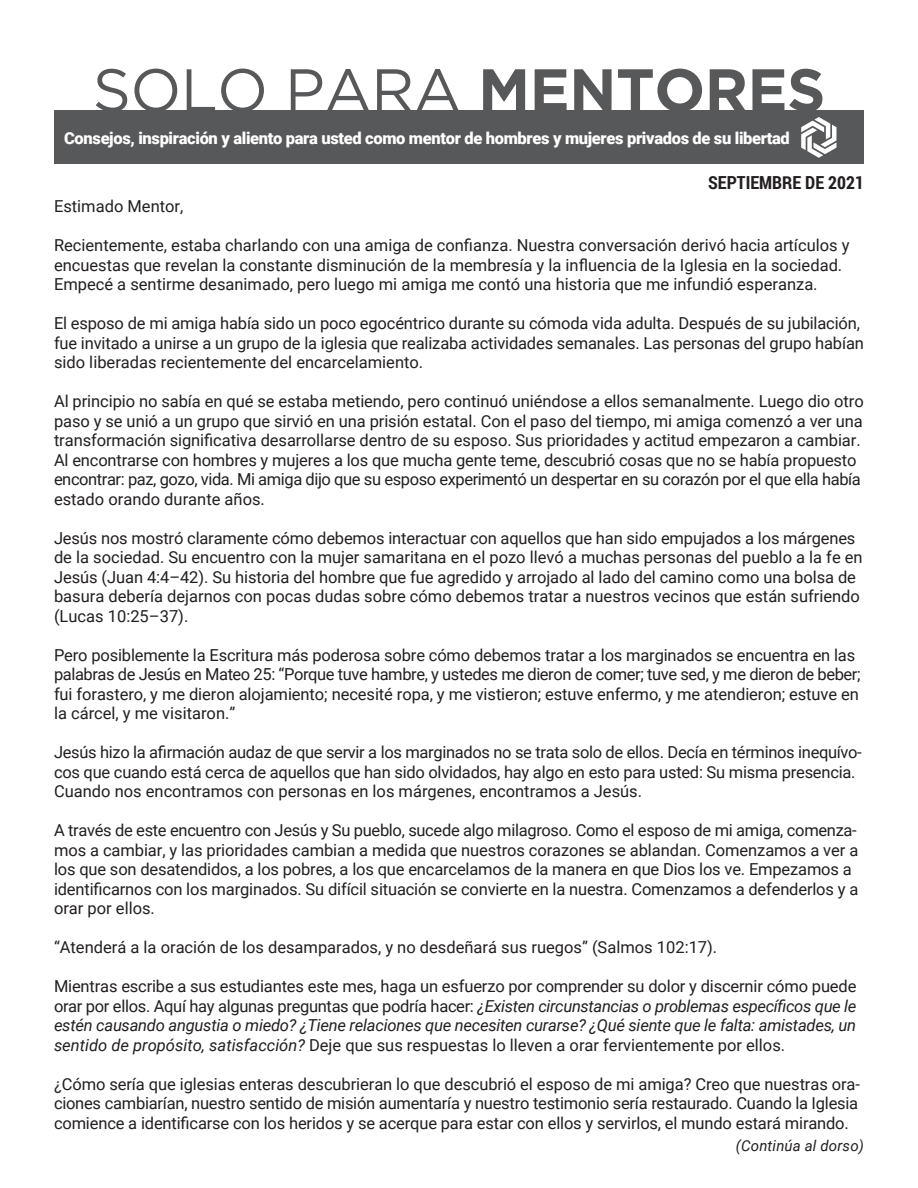
<style>
.page{position:relative;width:918px;height:1188px;background:#fff}
.page>*{position:absolute;margin:0;border:0;box-sizing:border-box;transform-origin:0 0}
.t1{font:60px "Gotham";letter-spacing:-.01em;color:#57585a}
.t2{font:700 18px "Roboto Condensed";color:#231f20}
.t3{font:16.5px/19.5px "Roboto";letter-spacing:-.005em;color:#231f20}
.t4{font:900 16.5px "Roboto";letter-spacing:-.02em;color:#fff}
.Body_Copy_Front_Page{font:italic 15px "Roboto";letter-spacing:.01em;color:#231f20}
.s1{font-weight:700}
.s2{font-style:italic}
</style>
<div class="page">
<div style="left:54px;top:110px;width:810px;height:54px;background:#57585a"></div>
<svg style="left:801px;top:117px;width:35px;height:41px"></svg>
<p class="t1" style="left:93px;top:52px;width:734px">SOLO PARA <span class="s1">MENTORES</span></p>
<p class="t4" style="left:64px;top:126px;width:727px">Consejos, inspiración y aliento para usted como mentor de hombres y mujeres privados de su libertad</p>
<p class="t2" style="left:708px;top:170px;width:157px">SEPTIEMBRE DE 2021</p>
<p class="t3" style="left:54px;top:196px;width:131px">Estimado Mentor,</p>
<p class="t3" style="left:54px;top:235px;width:797px">Recientemente, estaba charlando con una amiga de confianza. Nuestra conversación derivó hacia artículos y encuestas que revelan la constante disminución de la membresía y la influencia de la Iglesia en la sociedad.<br>Empecé a sentirme desanimado, pero luego mi amiga me contó una historia que me infundió esperanza.</p>
<p class="t3" style="left:54px;top:313px;width:811px">El esposo de mi amiga había sido un poco egocéntrico durante su cómoda vida adulta. Después de su jubilación, fue invitado a unirse a un grupo de la iglesia que realizaba actividades semanales. Las personas del grupo habían sido liberadas recientemente del encarcelamiento.</p>
<p class="t3" style="left:54px;top:391px;width:811px">Al principio no sabía en qué se estaba metiendo, pero continuó uniéndose a ellos semanalmente. Luego dio otro paso y se unió a un grupo que sirvió en una prisión estatal. Con el paso del tiempo, mi amiga comenzó a ver una transformación significativa desarrollarse dentro de su esposo. Sus prioridades y actitud empezaron a cambiar.<br>Al encontrarse con hombres y mujeres a los que mucha gente teme, descubrió cosas que no se había propuesto encontrar: paz, gozo, vida. Mi amiga dijo que su esposo experimentó un despertar en su corazón por el que ella había estado orando durante años.</p>
<p class="t3" style="left:54px;top:527px;width:810px">Jesús nos mostró claramente cómo debemos interactuar con aquellos que han sido empujados a los márgenes de la sociedad. Su encuentro con la mujer samaritana en el pozo llevó a muchas personas del pueblo a la fe en Jesús (Juan 4:4–42). Su historia del hombre que fue agredido y arrojado al lado del camino como una bolsa de basura debería dejarnos con pocas dudas sobre cómo debemos tratar a nuestros vecinos que están sufriendo (Lucas 10:25–37).</p>
<p class="t3" style="left:54px;top:644px;width:808px">Pero posiblemente la Escritura más poderosa sobre cómo debemos tratar a los marginados se encuentra en las palabras de Jesús en Mateo 25: “Porque tuve hambre, y ustedes me dieron de comer; tuve sed, y me dieron de beber; fui forastero, y me dieron alojamiento; necesité ropa, y me vistieron; estuve enfermo, y me atendieron; estuve en la cárcel, y me visitaron.”</p>
<p class="t3" style="left:54px;top:742px;width:809px">Jesús hizo la afirmación audaz de que servir a los marginados no se trata solo de ellos. Decía en términos inequívo&shy;cos que cuando está cerca de aquellos que han sido olvidados, hay algo en esto para usted: Su misma presencia.<br>Cuando nos encontramos con personas en los márgenes, encontramos a Jesús.</p>
<p class="t3" style="left:54px;top:820px;width:806px">A través de este encuentro con Jesús y Su pueblo, sucede algo milagroso. Como el esposo de mi amiga, comenza&shy;mos a cambiar, y las prioridades cambian a medida que nuestros corazones se ablandan. Comenzamos a ver a los que son desatendidos, a los pobres, a los que encarcelamos de la manera en que Dios los ve. Empezamos a identificarnos con los marginados. Su difícil situación se convierte en la nuestra. Comenzamos a defenderlos y a orar por ellos.</p>
<p class="t3" style="left:54px;top:937px;width:665px">“Atenderá a la oración de los desamparados, y no desdeñará sus ruegos” (Salmos 102:17).</p>
<p class="t3" style="left:54px;top:976px;width:804px;text-align:justify">Mientras escribe a sus estudiantes este mes, haga un esfuerzo por comprender su dolor y discernir cómo puede orar por ellos. Aquí hay algunas preguntas que podría hacer: <span class="s2">¿Existen circunstancias o problemas específicos que le estén causando angustia o miedo? ¿Tiene relaciones que necesiten curarse? ¿Qué siente que le falta: amistades, un sentido de propósito, satisfacción?</span> Deje que sus respuestas lo lleven a orar fervientemente por ellos.</p>
<p class="t3" style="left:54px;top:1073px;width:807px;text-align:justify">¿Cómo sería que iglesias enteras descubrieran lo que descubrió el esposo de mi amiga? Creo que nuestras ora&shy;ciones cambiarían, nuestro sentido de misión aumentaría y nuestro testimonio sería restaurado. Cuando la Iglesia comience a identificarse con los heridos y se acerque para estar con ellos y servirlos, el mundo estará mirando.</p>
<p class="Body_Copy_Front_Page" style="left:736px;top:1135px;width:130px">(Continúa al dorso)</p>
</div>
